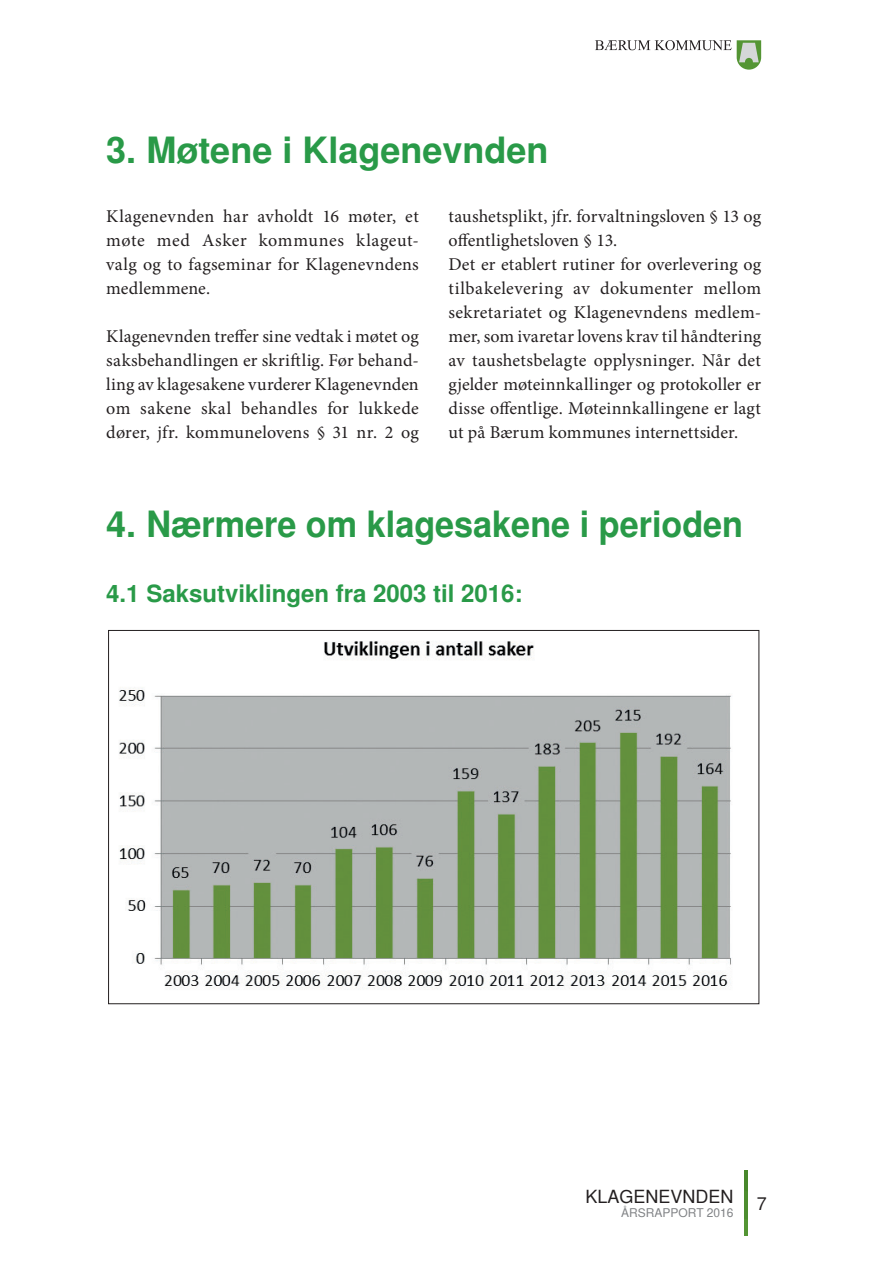
<style>
.page{position:relative;width:893px;height:1263px;background:#fff}
.page>*{position:absolute;margin:0;border:0;box-sizing:border-box;transform-origin:0 0}
.Kapittel{font:700 36px "Helvetica";color:#299a48}
.Punkter{font:700 24px "Helvetica";color:#299a48}
.Brødtekst{font:18px/24px "Minion Pro";letter-spacing:.01em;color:#231f20;text-align:justify}
.t1{font:18px "Helvetica";color:#231f20}
.t2{font:12px "Helvetica";color:#808285}
</style>
<div class="page">
<svg style="left:595px;top:40px;width:166px;height:30px"></svg>
<svg style="left:745px;top:1170px;width:3px;height:66px"></svg>
<img style="left:119px;top:641px;width:613px;height:349px">
<p class="Kapittel" style="left:106px;top:129px;width:444px">3. Møtene i Klagenevnden</p>
<p class="Brødtekst" style="left:106px;top:204px;width:314px">Klagenevnden har avholdt 16 møter, et møte med Asker kommunes klageut&shy;valg og to fagseminar for Klagenevndens medlemmene.</p>
<p class="Brødtekst" style="left:106px;top:324px;width:314px">Klagenevnden treffer sine vedtak i møtet og saksbehandlingen er skriftlig. Før behand&shy;ling av klagesakene vurderer Klagenevnden om sakene skal behandles for lukkede dører, jfr. kommunelovens § 31 nr. 2 og</p>
<p class="Brødtekst" style="left:449px;top:204px;width:314px">taushetsplikt, jfr. forvaltningsloven § 13 og offentlighetsloven § 13.</p>
<p class="Brødtekst" style="left:449px;top:252px;width:314px">Det er etablert rutiner for overlevering og tilbakelevering av dokumenter mellom sekretariatet og Klagenevndens medlem&shy;mer, som ivaretar lovens krav til håndtering av taushetsbelagte opplysninger. Når det gjelder møteinnkallinger og protokoller er disse offentlige. Møteinnkallingene er lagt ut på Bærum kommunes internettsider.</p>
<p class="Kapittel" style="left:106px;top:503px;width:638px">4. Nærmere om klagesakene i perioden</p>
<p class="Punkter" style="left:106px;top:579px;width:418px">4.1 Saksutviklingen fra 2003 til 2016:</p>
<p class="t1" style="left:585px;top:1186px;width:150px">KLAGENEVNDEN</p>
<p class="t2" style="left:621px;top:1206px;width:114px">ÅRSRAPPORT 2016</p>
<p class="t1" style="left:757px;top:1193px;width:12px">7</p>
</div>
